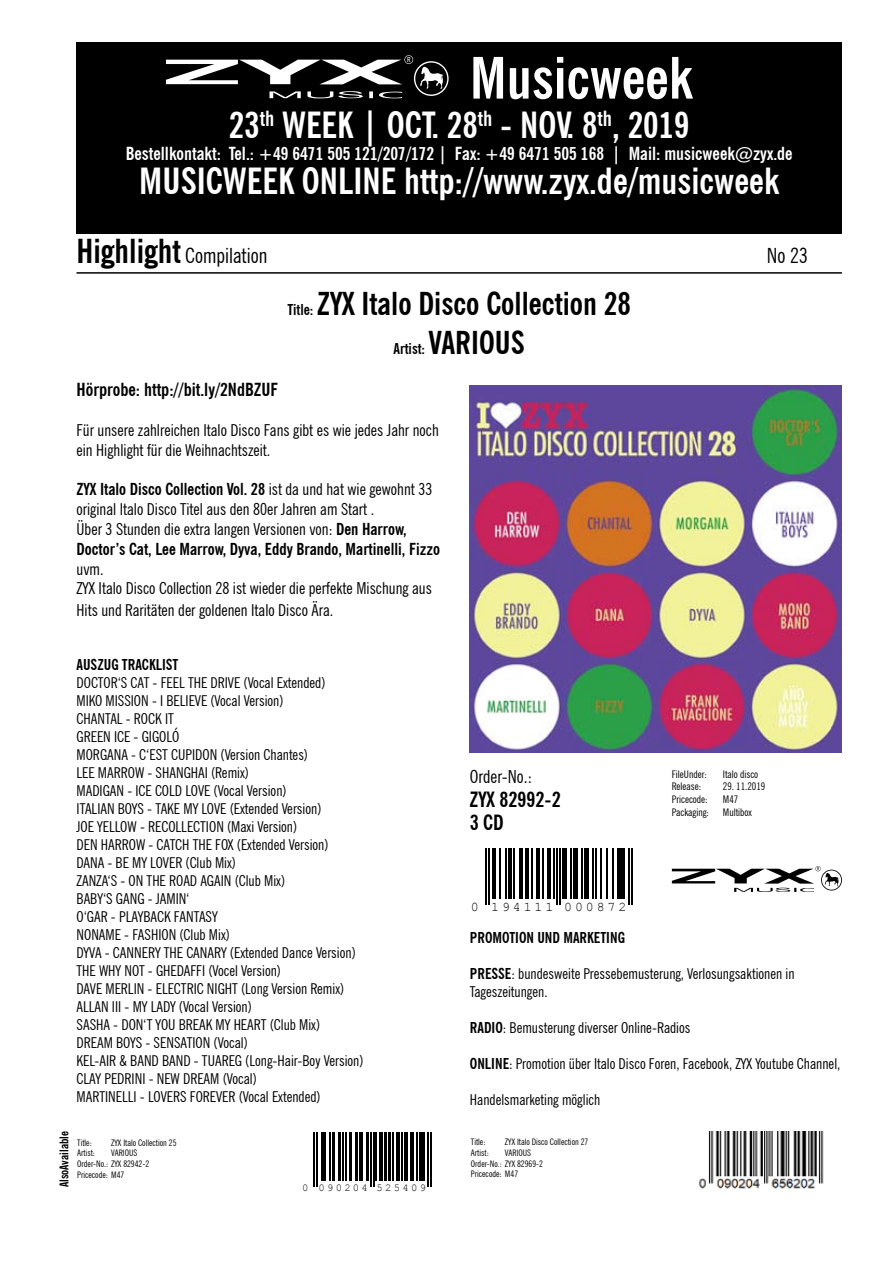
<style>
.page{position:relative;width:893px;height:1263px;background:#fff}
.page>*{position:absolute;margin:0;border:0;box-sizing:border-box;transform-origin:0 0}
.t1{font:700 condensed 57px "News Gothic BT";color:#fff}
.t2{font:700 condensed 36px/56.4px "News Gothic BT";color:#fff;text-align:center}
.t3{font:700 condensed 31.5px "News Gothic BT";color:#000}
.t4{font:condensed 21px "News Gothic BT";color:#000}
.t5{font:700 condensed 21px "News Gothic BT";color:#000}
.t6{font:700 condensed 18px "News Gothic BT";color:#fff}
.t7{font:700 condensed 18px "News Gothic BT";color:#000}
.t8{font:condensed 18px "News Gothic BT";color:#000}
.t9{font:condensed 16.5px/19.8px "News Gothic BT";color:#000}
.t10{font:condensed 15px/18px "News Gothic BT";color:#000}
.t11{font:700 condensed 15px "News Gothic BT";color:#000}
.t12{font:13.35px "Courier New";letter-spacing:.215em;color:#000}
.t13{font:700 condensed 12px "News Gothic BT";color:#000}
.t14{font:10.65px "Courier New";letter-spacing:.215em;color:#000}
.t15{font:condensed 10.5px "News Gothic BT";color:#000}
.t16{font:condensed 9px/10.6px "News Gothic BT";color:#000}
.s1{font-weight:700;font-size:33px}
.s2{font-size:15px}
.s3{font-size:31.5px}
.s4{font-weight:700}
</style>
<div class="page">
<div style="left:77px;top:43px;width:765px;height:191px;background:#000"></div>
<svg style="left:166px;top:55px;width:283px;height:43px"></svg>
<hr style="left:77px;top:272px;width:765px;height:2px;background:#000">
<img style="left:470px;top:385px;width:372px;height:367px">
<svg style="left:672px;top:866px;width:170px;height:26px"></svg>
<hr style="left:485px;top:848px;width:1px;height:57px;background:#000">
<hr style="left:488px;top:848px;width:2px;height:57px;background:#000">
<hr style="left:493px;top:848px;width:3px;height:51px;background:#000">
<hr style="left:499px;top:848px;width:1px;height:51px;background:#000">
<hr style="left:505px;top:848px;width:2px;height:51px;background:#000">
<hr style="left:508px;top:848px;width:3px;height:51px;background:#000">
<hr style="left:513px;top:848px;width:1px;height:51px;background:#000">
<hr style="left:519px;top:848px;width:3px;height:51px;background:#000">
<hr style="left:525px;top:848px;width:3px;height:51px;background:#000">
<hr style="left:532px;top:848px;width:1px;height:51px;background:#000">
<hr style="left:536px;top:848px;width:3px;height:51px;background:#000">
<hr style="left:542px;top:848px;width:2px;height:51px;background:#000">
<hr style="left:547px;top:848px;width:3px;height:51px;background:#000">
<hr style="left:553px;top:848px;width:2px;height:51px;background:#000">
<hr style="left:556px;top:848px;width:2px;height:57px;background:#000">
<hr style="left:559px;top:848px;width:2px;height:57px;background:#000">
<hr style="left:563px;top:848px;width:4px;height:51px;background:#000">
<hr style="left:570px;top:848px;width:2px;height:51px;background:#000">
<div style="left:573px;top:848px;width:5px;height:51px;background:#000"></div>
<hr style="left:581px;top:848px;width:2px;height:51px;background:#000">
<div style="left:584px;top:848px;width:5px;height:51px;background:#000"></div>
<hr style="left:592px;top:848px;width:2px;height:51px;background:#000">
<hr style="left:595px;top:848px;width:2px;height:51px;background:#000">
<hr style="left:600px;top:848px;width:1px;height:51px;background:#000">
<hr style="left:606px;top:848px;width:2px;height:51px;background:#000">
<hr style="left:612px;top:848px;width:2px;height:51px;background:#000">
<hr style="left:617px;top:848px;width:3px;height:51px;background:#000">
<hr style="left:622px;top:848px;width:3px;height:51px;background:#000">
<hr style="left:628px;top:848px;width:1px;height:57px;background:#000">
<hr style="left:631px;top:848px;width:1px;height:57px;background:#000">
<hr style="left:313px;top:1132px;width:2px;height:54px;background:#000">
<hr style="left:316px;top:1132px;width:1px;height:54px;background:#000">
<hr style="left:321px;top:1132px;width:2px;height:49px;background:#000">
<hr style="left:325px;top:1132px;width:1px;height:49px;background:#000">
<hr style="left:330px;top:1132px;width:1px;height:49px;background:#000">
<hr style="left:332px;top:1132px;width:2px;height:49px;background:#000">
<hr style="left:338px;top:1132px;width:3px;height:49px;background:#000">
<hr style="left:342px;top:1132px;width:1px;height:49px;background:#000">
<hr style="left:346px;top:1132px;width:1px;height:49px;background:#000">
<hr style="left:349px;top:1132px;width:3px;height:49px;background:#000">
<hr style="left:356px;top:1132px;width:2px;height:49px;background:#000">
<hr style="left:359px;top:1132px;width:1px;height:49px;background:#000">
<hr style="left:362px;top:1132px;width:1px;height:49px;background:#000">
<hr style="left:367px;top:1132px;width:2px;height:49px;background:#000">
<hr style="left:370px;top:1132px;width:2px;height:54px;background:#000">
<hr style="left:373px;top:1132px;width:1px;height:54px;background:#000">
<hr style="left:375px;top:1132px;width:2px;height:49px;background:#000">
<hr style="left:379px;top:1132px;width:4px;height:49px;background:#000">
<hr style="left:384px;top:1132px;width:3px;height:49px;background:#000">
<hr style="left:388px;top:1132px;width:2px;height:49px;background:#000">
<hr style="left:393px;top:1132px;width:1px;height:49px;background:#000">
<hr style="left:396px;top:1132px;width:4px;height:49px;background:#000">
<hr style="left:401px;top:1132px;width:2px;height:49px;background:#000">
<hr style="left:404px;top:1132px;width:4px;height:49px;background:#000">
<hr style="left:410px;top:1132px;width:4px;height:49px;background:#000">
<hr style="left:416px;top:1132px;width:1px;height:49px;background:#000">
<hr style="left:419px;top:1132px;width:3px;height:49px;background:#000">
<hr style="left:424px;top:1132px;width:1px;height:49px;background:#000">
<hr style="left:427px;top:1132px;width:2px;height:54px;background:#000">
<hr style="left:430px;top:1132px;width:1px;height:54px;background:#000">
<img style="left:699px;top:1131px;width:125px;height:58px">
<h1 class="t1" style="left:470px;top:43px;width:224px">Musicweek</h1>
<h2 class="t2" style="left:139px;top:96px;width:641px">23<sup>th</sup> WEEK | OCT. 28<sup>th</sup> - NOV. 8<sup>th</sup>, 2019<br>MUSICWEEK ONLINE http://www.zyx.de/musicweek</h2>
<h3 class="t4" style="left:77px;top:243px;width:192px"><span class="s1">Highlight</span> Compilation</h3>
<h3 class="t4" style="left:767px;top:243px;width:42px">No 23</h3>
<h3 class="t3" style="left:287px;top:285px;width:345px"><span class="s2">Title:</span> ZYX Italo Disco Collection 28</h3>
<p class="t11" style="left:393px;top:339px;width:133px">Artist: <span class="s3">VARIOUS</span></p>
<p class="t7" style="left:77px;top:379px;width:203px">Hörprobe: http://bit.ly/2NdBZUF</p>
<p class="t9" style="left:77px;top:420px;width:364px">Für unsere zahlreichen Italo Disco Fans gibt es wie jedes Jahr noch ein Highlight für die Weihnachtszeit.</p>
<p class="t9" style="left:77px;top:479px;width:365px"><span class="s4">ZYX Italo Disco Collection Vol. 28</span> ist da und hat wie gewohnt 33 original Italo Disco Titel aus den 80er Jahren am Start .<br>Über 3 Stunden die extra langen Versionen von: <span class="s4">Den Harrow, Doctor’s Cat, Lee Marrow, Dyva, Eddy Brando, Martinelli, Fizzo</span></p>
<p class="t9" style="left:77px;top:559px;width:357px">uvm.<br>ZYX Italo Disco Collection 28 ist wieder die perfekte Mischung aus</p>
<p class="t9" style="left:77px;top:600px;width:258px">Hits und Raritäten der goldenen Italo Disco Ära.</p>
<p class="t6" style="left:126px;top:143px;width:668px">Bestellkontakt: Tel.: +49 6471 505 121/207/172 | Fax: +49 6471 505 168 | Mail: musicweek@zyx.de</p>
<p class="t11" style="left:77px;top:655px;width:103px">AUSZUG TRACKLIST</p>
<p class="t10" style="left:77px;top:674px;width:289px">DOCTOR‘S CAT - FEEL THE DRIVE (Vocal Extended)<br>MIKO MISSION - I BELIEVE (Vocal Version)<br>CHANTAL - ROCK IT<br>GREEN ICE - GIGOLÓ<br>MORGANA - C‘EST CUPIDON (Version Chantes)<br>LEE MARROW - SHANGHAI (Remix)<br>MADIGAN - ICE COLD LOVE (Vocal Version)<br>ITALIAN BOYS - TAKE MY LOVE (Extended Version)<br>JOE YELLOW - RECOLLECTION (Maxi Version)<br>DEN HARROW - CATCH THE FOX (Extended Version)<br>DANA - BE MY LOVER (Club Mix)<br>ZANZA‘S - ON THE ROAD AGAIN (Club Mix)<br>BABY‘S GANG - JAMIN‘<br>O‘GAR - PLAYBACK FANTASY<br>NONAME - FASHION (Club Mix)<br>DYVA - CANNERY THE CANARY (Extended Dance Version)<br>THE WHY NOT - GHEDAFFI (Vocel Version)<br>DAVE MERLIN - ELECTRIC NIGHT (Long Version Remix)<br>ALLAN III - MY LADY (Vocal Version)<br>SASHA - DON‘T YOU BREAK MY HEART (Club Mix)<br>DREAM BOYS - SENSATION (Vocal)<br>KEL-AIR &amp; BAND BAND - TUAREG (Long-Hair-Boy Version)<br>CLAY PEDRINI - NEW DREAM (Vocal)<br>MARTINELLI - LOVERS FOREVER (Vocal Extended)</p>
<p class="t8" style="left:470px;top:766px;width:64px">Order-No.:</p>
<p class="t15" style="left:672px;top:767px;width:37px">FileUnder:</p>
<p class="t15" style="left:723px;top:767px;width:37px">Italo disco</p>
<p class="t15" style="left:672px;top:780px;width:31px">Release:</p>
<p class="t15" style="left:723px;top:780px;width:44px">29. 11.2019</p>
<p class="t15" style="left:672px;top:793px;width:37px">Pricecode:</p>
<p class="t15" style="left:723px;top:793px;width:17px">M47</p>
<p class="t15" style="left:672px;top:806px;width:39px">Packaging:</p>
<p class="t15" style="left:723px;top:806px;width:31px">Multibox</p>
<h3 class="t5" style="left:469px;top:786px;width:93px">ZYX 82992-2</h3>
<h3 class="t5" style="left:470px;top:809px;width:36px">3 CD</h3>
<p class="t12" style="left:471px;top:899px;width:157px">0 194111 000872</p>
<p class="t11" style="left:470px;top:928px;width:157px">PROMOTION UND MARKETING</p>
<p class="t10" style="left:470px;top:964px;width:326px"><span class="s4">PRESSE</span>: bundesweite Pressebemusterung, Verlosungsaktionen in<br>Tageszeitungen.</p>
<p class="t10" style="left:470px;top:1018px;width:222px"><span class="s4">RADIO</span>: Bemusterung diverser Online-Radios</p>
<p class="t10" style="left:470px;top:1054px;width:372px"><span class="s4">ONLINE</span>: Promotion über Italo Disco Foren, Facebook, ZYX Youtube Channel,</p>
<p class="t10" style="left:470px;top:1090px;width:132px">Handelsmarketing möglich</p>
<p class="t13" style="left:57px;top:1187px;width:58px;rotate:-90deg">AlsoAvailable</p>
<p class="t16" style="left:471px;top:1137px;width:16px">Title:</p>
<p class="t16" style="left:505px;top:1137px;width:85px">ZYX Italo Disco Collection 27</p>
<p class="t16" style="left:77px;top:1137px;width:16px">Title:</p>
<p class="t16" style="left:111px;top:1137px;width:67px">ZYX Italo Collection 25</p>
<p class="t16" style="left:77px;top:1148px;width:19px">Artist:</p>
<p class="t16" style="left:471px;top:1147px;width:73px;text-indent:34px">VARIOUS<br>Order-No.: ZYX 82969-2<br>Pricecode: M47</p>
<p class="t16" style="left:471px;top:1147px;width:19px">Artist:</p>
<p class="t16" style="left:77px;top:1148px;width:73px;text-indent:34px">VARIOUS<br>Order-No.: ZYX 82942-2<br>Pricecode: M47</p>
<p class="t14" style="left:302px;top:1181px;width:125px">0 090204 525409</p>
</div>
